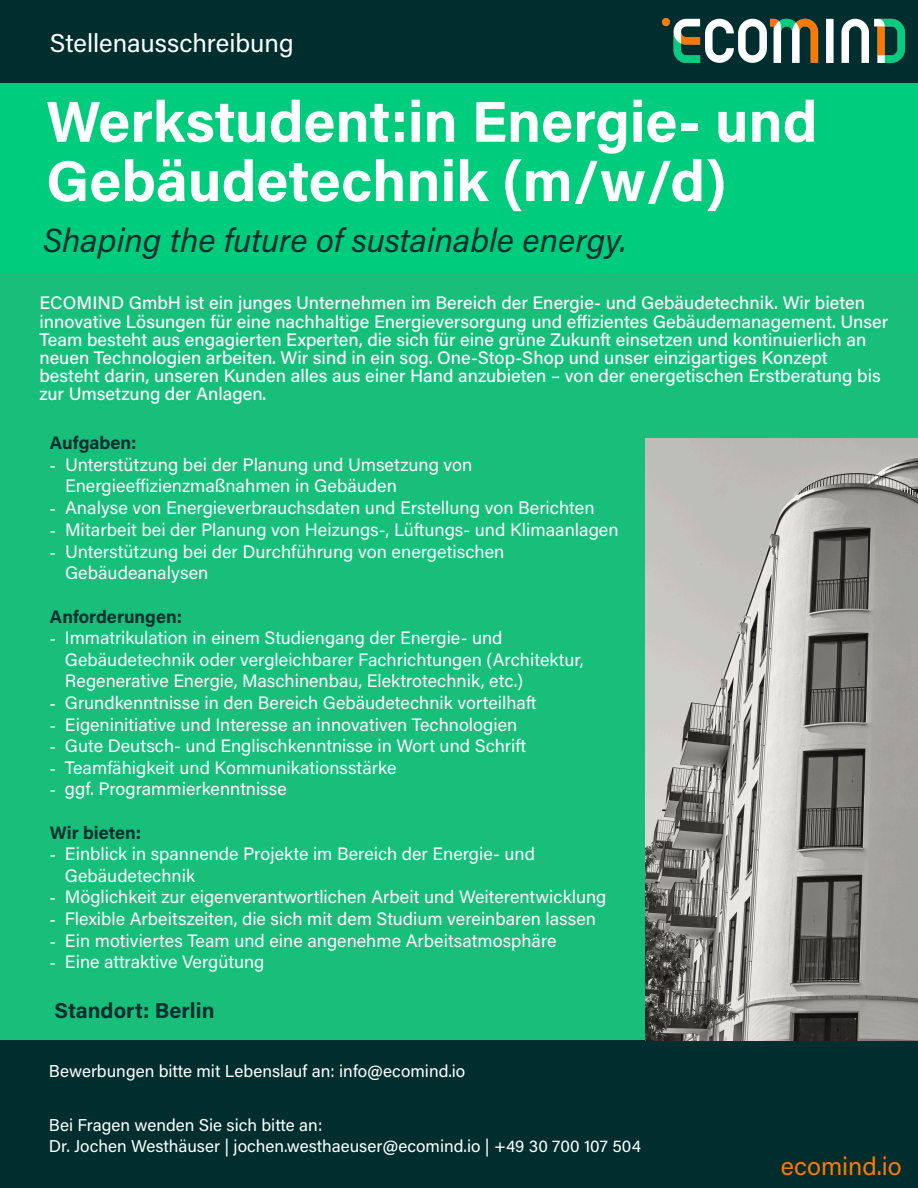
<style>
.page{position:relative;width:918px;height:1188px;background:#00cc7d}
.page>*{position:absolute;margin:0;border:0;box-sizing:border-box;transform-origin:0 0}
.t1{font:700 57.6px/59.4px "Acumin Pro";color:#fff}
.t2{font:italic 33.3px "Acumin Pro";color:#002e2e}
.t3{font:25.8px "Acumin Pro";color:#fff}
.t4{font:25.2px "Acumin Pro";color:#ff7800}
.t5{font:700 21.6px "Acumin Pro";color:#002e2e}
.t6{font:500 18.15px/18.1px "Acumin Pro";color:#fff}
.t7{font:18.15px/21.8px "Acumin Pro";color:#fff}
.t8{font:700 18.15px "Acumin Pro";color:#002e2e}
.t9{font:18px/21.6px "Acumin Pro";color:#fff}
.t10{font:700 18px "Acumin Pro";color:#002e2e}
.t11{font:17.1px/21.6px "Acumin Pro";color:#fff}
.s1{font-family:"Times New Roman"}
</style>
<div class="page">
<div style="left:0;top:274px;width:918px;height:766px;background:#17bf7b"></div>
<div style="left:0;top:0;width:918px;height:83px;background:#002e2e"></div>
<div style="left:0;top:1040px;width:918px;height:148px;background:#002e2e"></div>
<img style="left:645px;top:438px;width:273px;height:602px">
<img style="left:663px;top:18px;width:242px;height:44px">
<h3 class="t3" style="left:50px;top:25px;width:245px">Stellenausschreibung</h3>
<h1 class="t1" style="left:46px;top:89px;width:773px">Werkstudent:in Energie- und<br>Gebäudetechnik (m/w/d)</h1>
<h2 class="t2" style="left:43px;top:218px;width:585px">Shaping the future of sustainable energy.</h2>
<p class="t6" style="left:39px;top:293px;width:851px">ECOMIND GmbH ist ein junges Unternehmen im Bereich der Energie- und Gebäudetechnik. Wir bieten innovative Lösungen für eine nachhaltige Energieversorgung und effizientes Gebäudemanagement. Unser Team besteht aus engagierten Experten, die sich für eine grüne Zukunft einsetzen und kontinuierlich an neuen Technologien arbeiten. Wir sind in ein sog. One-Stop-Shop und unser einzigartiges Konzept besteht darin, unseren Kunden alles aus einer Hand anzubieten – von der energetischen Erstberatung bis zur Umsetzung der Anlagen.</p>
<p class="t8" style="left:50px;top:430px;width:88px">Aufgaben:</p>
<p class="t7" style="left:65px;top:453px;width:409px;text-indent:-15px"><span class="s1">-</span> Unterstützung bei der Planung und Umsetzung von<br>Energieeffizienzmaßnahmen in Gebäuden</p>
<p class="t7" style="left:50px;top:496px;width:546px"><span class="s1">-</span> Analyse von Energieverbrauchsdaten und Erstellung von Berichten</p>
<p class="t7" style="left:50px;top:518px;width:570px"><span class="s1">-</span> Mitarbeit bei der Planung von Heizungs-, Lüftungs- und Klimaanlagen</p>
<p class="t7" style="left:65px;top:540px;width:441px;text-indent:-15px"><span class="s1">-</span> Unterstützung bei der Durchführung von energetischen<br>Gebäudeanalysen</p>
<p class="t10" style="left:50px;top:604px;width:134px">Anforderungen:</p>
<p class="t9" style="left:65px;top:626px;width:520px;text-indent:-15px"><span class="s1">-</span> Immatrikulation in einem Studiengang der Energie- und<br>Gebäudetechnik oder vergleichbarer Fachrichtungen (Architektur,<br>Regenerative Energie, Maschinenbau, Elektrotechnik, etc.)</p>
<p class="t9" style="left:50px;top:691px;width:488px"><span class="s1">-</span> Grundkenntnisse in den Bereich Gebäudetechnik vorteilhaft</p>
<p class="t9" style="left:50px;top:713px;width:469px"><span class="s1">-</span> Eigeninitiative und Interesse an innovativen Technologien</p>
<p class="t9" style="left:50px;top:734px;width:478px"><span class="s1">-</span> Gute Deutsch- und Englischkenntnisse in Wort und Schrift</p>
<p class="t9" style="left:50px;top:756px;width:348px"><span class="s1">-</span> Teamfähigkeit und Kommunikationsstärke</p>
<p class="t9" style="left:50px;top:778px;width:238px"><span class="s1">-</span> ggf. Programmierkenntnisse</p>
<p class="t10" style="left:50px;top:820px;width:93px">Wir bieten:</p>
<p class="t9" style="left:65px;top:842px;width:472px;text-indent:-15px"><span class="s1">-</span> Einblick in spannende Projekte im Bereich der Energie- und<br>Gebäudetechnik</p>
<p class="t9" style="left:50px;top:886px;width:558px"><span class="s1">-</span> Möglichkeit zur eigenverantwortlichen Arbeit und Weiterentwicklung</p>
<p class="t9" style="left:50px;top:907px;width:548px"><span class="s1">-</span> Flexible Arbeitszeiten, die sich mit dem Studium vereinbaren lassen</p>
<p class="t9" style="left:50px;top:929px;width:508px"><span class="s1">-</span> Ein motiviertes Team und eine angenehme Arbeitsatmosphäre</p>
<p class="t9" style="left:50px;top:950px;width:216px"><span class="s1">-</span> Eine attraktive Vergütung</p>
<p class="t5" style="left:55px;top:996px;width:161px">Standort: Berlin</p>
<p class="t11" style="left:49px;top:1059px;width:418px">Bewerbungen bitte mit Lebenslauf an: info@ecomind.io</p>
<p class="t11" style="left:49px;top:1113px;width:593px">Bei Fragen wenden Sie sich bitte an:<br>Dr. Jochen Westhäuser | jochen.westhaeuser@ecomind.io | +49 30 700 107 504</p>
<h3 class="t4" style="left:781px;top:1149px;width:122px">ecomind.io</h3>
</div>
